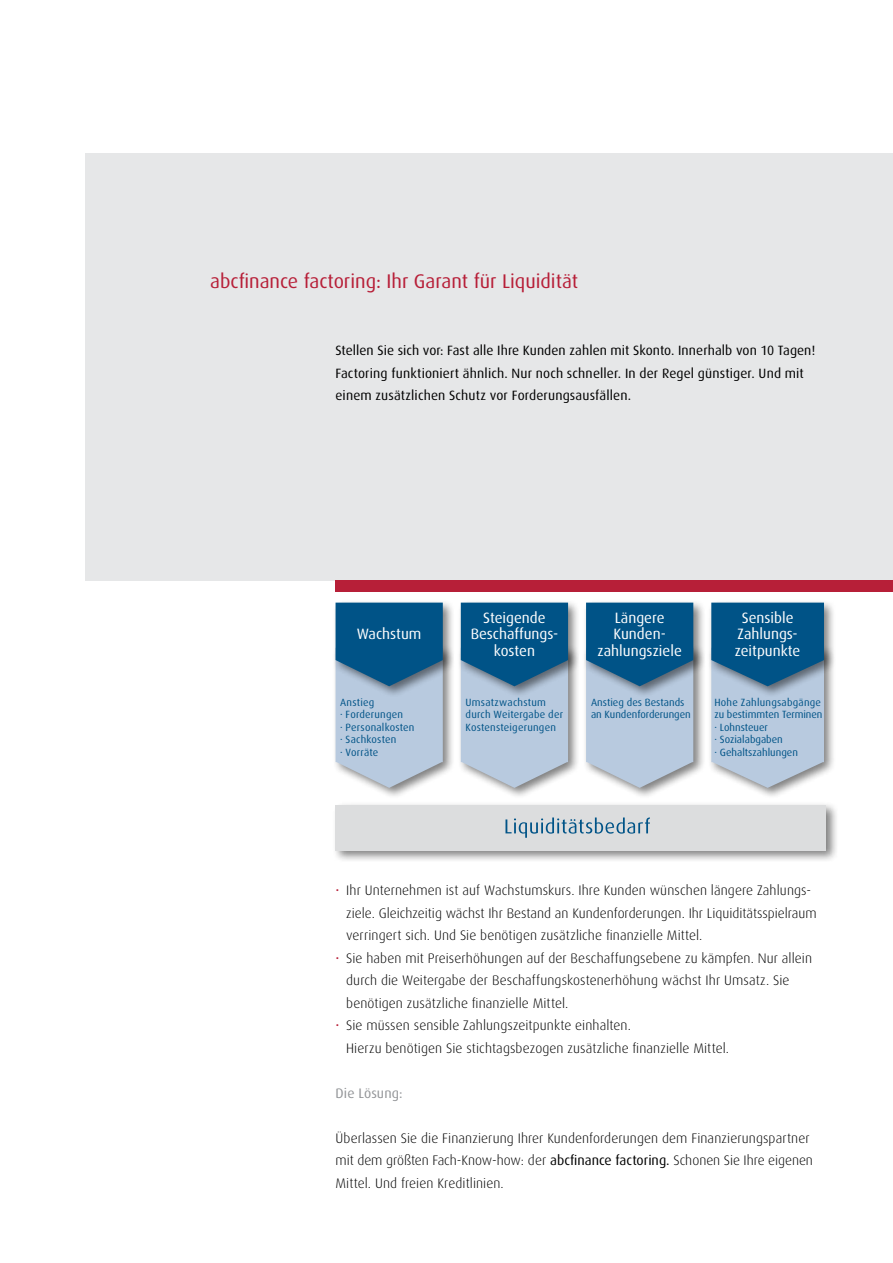
<style>
.page{position:relative;width:893px;height:1263px;background:#fff}
.page>*{position:absolute;margin:0;border:0;box-sizing:border-box;transform-origin:0 0}
.t1{font:19.8px "Dax";color:#b71f38}
.t2{font:15px/16.5px "Dax";color:#fff;text-align:center}
.t3{font:300 13.8px/22.5px "Dax";letter-spacing:.005em;color:#000}
.t4{font:13.8px "Dax";letter-spacing:.01em;color:#939598}
.t5{font:13.5px/22.5px "Dax";letter-spacing:.01em;color:#000}
.t6{font:10.5px/12.6px "Dax";letter-spacing:.005em;color:#005387}
.s1{color:#b71f38}
.s2{font-weight:400}
</style>
<div class="page">
<div style="left:85px;top:153px;width:808px;height:427px;background:#e6e7e8"></div>
<div style="left:332px;top:801px;width:507px;height:62px;background:#000;opacity:.5"></div>
<div style="left:336px;top:805px;width:490px;height:45px;background:#dcddde"></div>
<svg style="left:505px;top:817px;width:145px;height:21px"></svg>
<div style="left:336px;top:580px;width:557px;height:11px;background:#b71f38"></div>
<div style="left:457px;top:644px;width:124px;height:155px;background:#000;opacity:.5"></div>
<div style="left:457px;top:599px;width:124px;height:99px;background:#000;opacity:.5"></div>
<svg style="left:461px;top:603px;width:107px;height:185px;background:#719bba"></svg>
<div style="left:582px;top:644px;width:124px;height:155px;background:#000;opacity:.5"></div>
<div style="left:582px;top:599px;width:124px;height:99px;background:#000;opacity:.5"></div>
<svg style="left:586px;top:603px;width:107px;height:185px;background:#719bba"></svg>
<div style="left:708px;top:644px;width:129px;height:155px;background:#000;opacity:.5"></div>
<div style="left:708px;top:599px;width:129px;height:99px;background:#000;opacity:.5"></div>
<svg style="left:711px;top:603px;width:113px;height:185px;background:#729bba"></svg>
<div style="left:332px;top:644px;width:123px;height:155px;background:#000;opacity:.5"></div>
<div style="left:332px;top:599px;width:123px;height:99px;background:#000;opacity:.5"></div>
<svg style="left:336px;top:603px;width:107px;height:185px;background:#719bb9"></svg>
<h1 class="t1" style="left:210px;top:270px;width:369px">abcfinance factoring: Ihr Garant für Liquidität</h1>
<p class="t5" style="left:336px;top:339px;width:481px">Stellen Sie sich vor: Fast alle Ihre Kunden zahlen mit Skonto. Innerhalb von 10 Tagen!<br>Factoring funktioniert ähnlich. Nur noch schneller. In der Regel günstiger. Und mit einem zusätzlichen Schutz vor Forderungsausfällen.</p>
<p class="t2" style="left:357px;top:626px;width:66px">Wachstum</p>
<p class="t6" style="left:340px;top:696px;width:76px">Anstieg<br>· Forderungen<br>· Personalkosten · Sachkosten<br>· Vorräte</p>
<p class="t2" style="left:471px;top:609px;width:89px">Steigende<br>Beschaffungs&shy;kosten</p>
<p class="t6" style="left:466px;top:696px;width:99px">Umsatzwachstum durch Weitergabe der<br>Kostensteigerungen</p>
<p class="t2" style="left:597px;top:609px;width:86px">Längere<br>Kunden&shy;zahlungsziele</p>
<p class="t6" style="left:591px;top:696px;width:101px">Anstieg des Bestands an Kundenforderungen</p>
<p class="t2" style="left:735px;top:609px;width:67px">Sensible<br>Zahlungs&shy;zeitpunkte</p>
<p class="t6" style="left:714px;top:696px;width:110px">Hohe Zahlungsabgänge zu bestimmten Terminen · Lohnsteuer<br>· Sozialabgaben<br>· Gehaltszahlungen</p>
<p class="t3" style="left:346px;top:879px;width:472px;text-indent:-11px"><span class="s1">•</span> Ihr Unternehmen ist auf Wachstumskurs. Ihre Kunden wünschen längere Zahlungs&shy;ziele. Gleichzeitig wächst Ihr Bestand an Kundenforderungen. Ihr Liquiditätsspielraum verringert sich. Und Sie benötigen zusätzliche finanzielle Mittel.</p>
<p class="t3" style="left:346px;top:947px;width:467px;text-indent:-11px"><span class="s1">•</span> Sie haben mit Preiserhöhungen auf der Beschaffungsebene zu kämpfen. Nur allein durch die Weitergabe der Beschaffungskostenerhöhung wächst Ihr Umsatz. Sie benötigen zusätzliche finanzielle Mittel.</p>
<p class="t3" style="left:346px;top:1014px;width:384px;text-indent:-11px"><span class="s1">•</span> Sie müssen sensible Zahlungszeitpunkte einhalten.<br>Hierzu benötigen Sie stichtagsbezogen zusätzliche finanzielle Mittel.</p>
<p class="t4" style="left:336px;top:1085px;width:69px">Die Lösung:</p>
<p class="t3" style="left:336px;top:1127px;width:479px">Überlassen Sie die Finanzierung Ihrer Kundenforderungen dem Finanzierungspartner mit dem größten Fach-Know-how: der <span class="s2">abcfinance factoring.</span> Schonen Sie Ihre eigenen<br>Mittel. Und freien Kreditlinien.</p>
</div>
